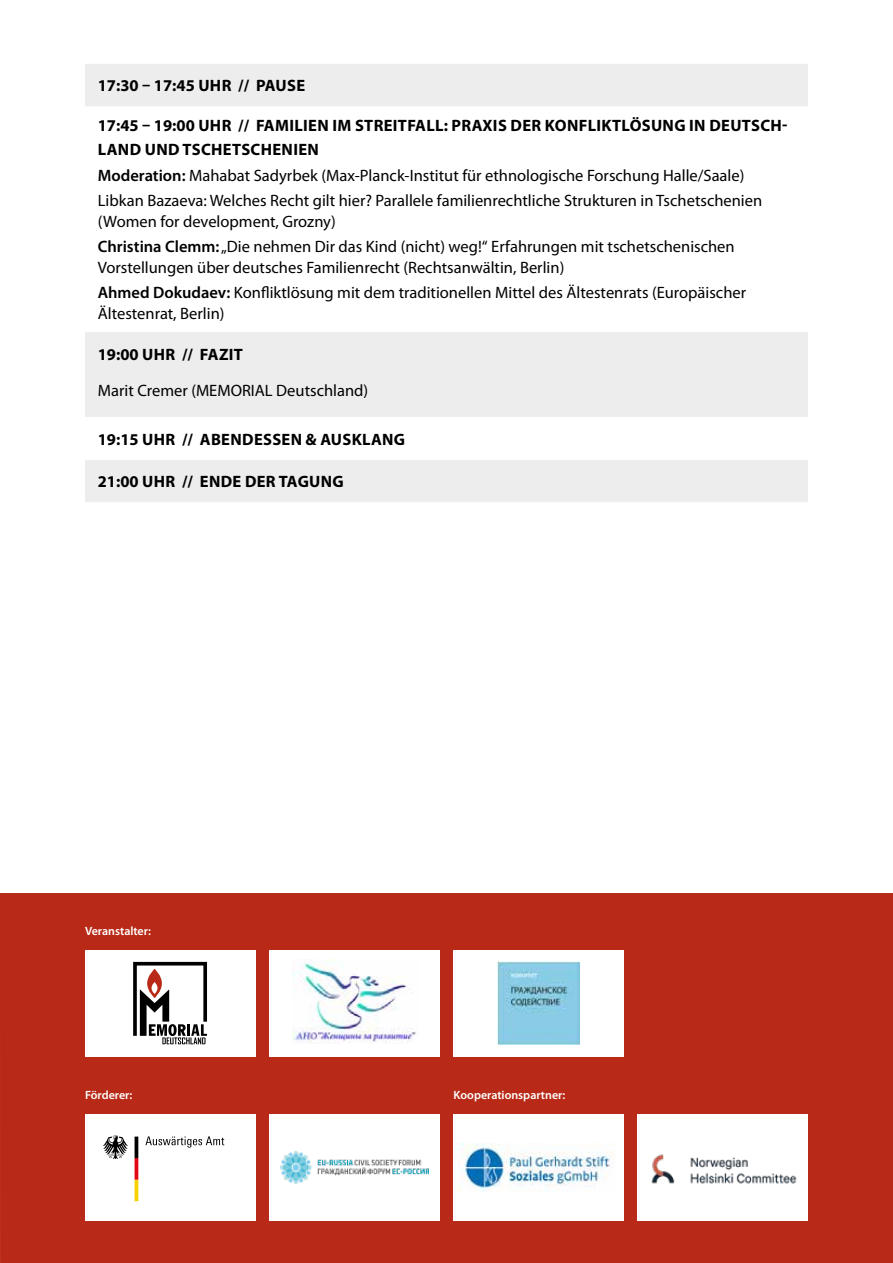
<style>
.page{position:relative;width:893px;height:1263px;background:#fff}
.page>*{position:absolute;margin:0;border:0;box-sizing:border-box;transform-origin:0 0}
.t1{font:16.5px/24.8px "Myriad Pro";color:#000}
.t2{font:700 16.5px "Myriad Pro";letter-spacing:.02em;color:#000}
.t3{font:700 16.5px "Myriad Pro";color:#000}
.t4{font:600 12px "Myriad Pro";color:#fff}
.s1{font-weight:700}
.s2{font-weight:600}
</style>
<div class="page">
<svg style="left:85px;top:64px;width:723px;height:438px"></svg>
<div style="left:85px;top:417px;width:723px;height:43px;background:#fff"></div>
<div style="left:0;top:893px;width:893px;height:370px;background:#b82a17"></div>
<div style="left:85px;top:1114px;width:170px;height:106px;background:#fff"></div>
<svg style="left:103px;top:1135px;width:25px;height:24px"></svg>
<svg style="left:135px;top:1136px;width:3px;height:65px"></svg>
<svg style="left:145px;top:1136px;width:79px;height:11px"></svg>
<div style="left:269px;top:1114px;width:170px;height:106px;background:#fff"></div>
<img style="left:280px;top:1151px;width:149px;height:32px">
<div style="left:638px;top:1114px;width:170px;height:106px;background:#fff"></div>
<div style="left:454px;top:1114px;width:170px;height:106px;background:#fff"></div>
<img style="left:651px;top:1154px;width:146px;height:30px">
<img style="left:458px;top:1143px;width:156px;height:48px">
<div style="left:269px;top:950px;width:170px;height:106px;background:#fff"></div>
<img style="left:292px;top:959px;width:124px;height:85px">
<div style="left:85px;top:950px;width:170px;height:106px;background:#fff"></div>
<svg style="left:133px;top:962px;width:74px;height:82px"></svg>
<div style="left:454px;top:950px;width:170px;height:106px;background:#fff"></div>
<img style="left:497px;top:962px;width:83px;height:82px">
<p class="t3" style="left:98px;top:75px;width:209px">17:30 – 17:45 UHR // PAUSE</p>
<p class="t1" style="left:98px;top:113px;width:691px"><span class="s1">17:45 – 19:00 UHR // FAMILIEN IM STREITFALL: PRAXIS DER KONFLIKTLÖSUNG IN DEUTSCH-LAND UND TSCHETSCHENIEN<br></span><span class="s2">Moderation:</span> Mahabat Sadyrbek (Max-Planck-Institut für ethnologische Forschung Halle/Saale)<br>Libkan Bazaeva: Welches Recht gilt hier? Parallele familienrechtliche Strukturen in Tschetschenien</p>
<p class="t1" style="left:98px;top:208px;width:638px;line-height:25.2px">(Women for development, Grozny)<br><span class="s2">Christina Clemm:</span> „Die nehmen Dir das Kind (nicht) weg!“ Erfahrungen mit tschetschenischen</p>
<p class="t1" style="left:98px;top:255px;width:650px;line-height:25.2px">Vorstellungen über deutsches Familienrecht (Rechtsanwältin, Berlin)<br><span class="s2">Ahmed Dokudaev:</span> Konfliktlösung mit dem traditionellen Mittel des Ältestenrats (Europäischer</p>
<p class="t1" style="left:98px;top:301px;width:128px">Ältestenrat, Berlin)</p>
<p class="t2" style="left:98px;top:343px;width:147px">19:00 UHR // FAZIT</p>
<p class="t1" style="left:98px;top:378px;width:272px">Marit Cremer (MEMORIAL Deutschland)</p>
<p class="t2" style="left:98px;top:428px;width:309px">19:15 UHR // ABENDESSEN &amp; AUSKLANG</p>
<p class="t2" style="left:98px;top:471px;width:248px">21:00 UHR // ENDE DER TAGUNG</p>
<p class="t4" style="left:85px;top:923px;width:67px">Veranstalter:</p>
<p class="t4" style="left:85px;top:1087px;width:49px">Förderer:</p>
<p class="t4" style="left:454px;top:1087px;width:113px">Kooperationspartner:</p>
</div>
